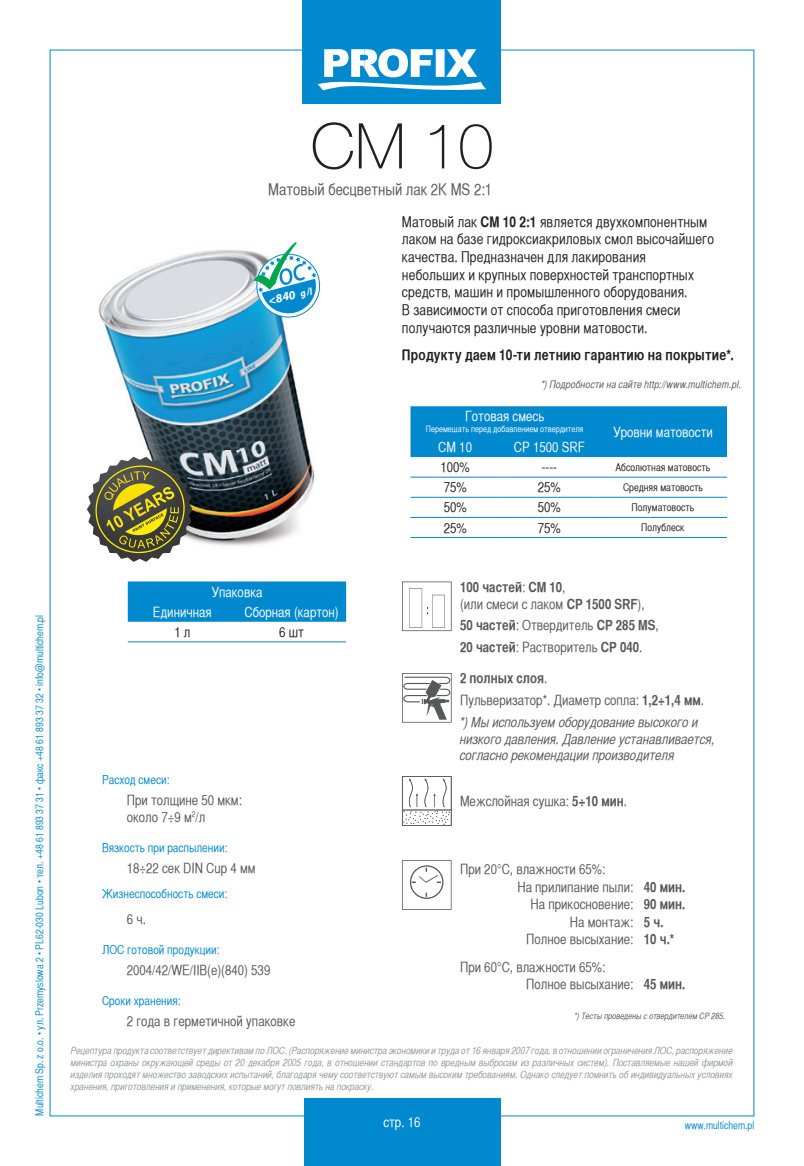
<style>
.page{position:relative;width:804px;height:1166px;background:#fff}
.page>*{position:absolute;margin:0;border:0;box-sizing:border-box;transform-origin:0 0}
.t1{font:100 63px "Helvetica Neue LT Pro";color:#231f20}
.t2{font:15.92px "Helvetica CY Plain";color:#57585a}
.t3{font:14.7px/17.7px "Helvetica CY Plain";letter-spacing:.005em;color:#231f20}
.t4{font:14.7px "Helvetica CY Bold";letter-spacing:.015em;color:#231f20}
.t5{font:14px/17.5px "Helvetica CY Plain";color:#57585a}
.t6{font:14px/16.8px "Helvetica CY Oblique";color:#57585a}
.t7{font:14px/20.1px "Helvetica CY Plain";color:#fff}
.t8{font:14px "Helvetica CY Bold";color:#57585a}
.t9{font:14px "Helvetica CY Plain";color:#231f20}
.t10{font:italic 700 12.42px "Myriad Pro";color:#fff}
.t11{font:12.25px "Helvetica CY Plain";color:#0089cf}
.t12{font:10.5px "Helvetica CY Plain";color:#0089cf}
.t13{font:10.5px "Helvetica CY Plain";color:#231f20}
.t14{font:10.5px "Helvetica CY Oblique";letter-spacing:.015em;color:#57585a}
.t15{font:9.97px/11.9px "Helvetica CY Oblique";color:#939598;text-align:justify}
.t16{font:8.75px "Helvetica CY Plain";color:#fff}
.t17{font:8.75px "Helvetica CY Oblique";color:#57585a}
.s1{font-family:"Helvetica CY Bold"}
.s2{font-size:9.8px}
.s3{font-family:"Helvetica CY Plain"}
</style>
<div class="page">
<div style="left:303px;top:1098px;width:197px;height:68px;background:#0089cf"></div>
<div style="left:303px;top:0;width:198px;height:103px;background:#0089cf"></div>
<svg style="left:318px;top:49px;width:168px;height:41px"></svg>
<img style="left:98px;top:250px;width:217px;height:296px">
<div style="left:128px;top:581px;width:218px;height:41px;background:#0089cf"></div>
<hr style="left:128px;top:641px;width:109px;height:1px;background:#0089cf">
<hr style="left:237px;top:641px;width:109px;height:1px;background:#0089cf">
<div style="left:410px;top:406px;width:317px;height:51px;background:#0089cf"></div>
<hr style="left:410px;top:477px;width:90px;height:1px;background:#0089cf">
<hr style="left:500px;top:477px;width:99px;height:1px;background:#0089cf">
<hr style="left:599px;top:477px;width:128px;height:1px;background:#0089cf">
<hr style="left:410px;top:497px;width:90px;height:1px;background:#0089cf">
<hr style="left:500px;top:497px;width:99px;height:1px;background:#0089cf">
<hr style="left:599px;top:497px;width:128px;height:1px;background:#0089cf">
<hr style="left:410px;top:517px;width:90px;height:1px;background:#0089cf">
<hr style="left:500px;top:517px;width:99px;height:1px;background:#0089cf">
<hr style="left:599px;top:517px;width:128px;height:1px;background:#0089cf">
<hr style="left:410px;top:537px;width:90px;height:1px;background:#0089cf">
<hr style="left:500px;top:537px;width:99px;height:1px;background:#0089cf">
<hr style="left:599px;top:537px;width:128px;height:1px;background:#0089cf">
<svg style="left:402px;top:581px;width:49px;height:50px"></svg>
<svg style="left:402px;top:673px;width:49px;height:49px"></svg>
<svg style="left:402px;top:776px;width:49px;height:50px"></svg>
<svg style="left:402px;top:860px;width:49px;height:50px"></svg>
<svg style="left:253px;top:242px;width:68px;height:80px"></svg>
<svg style="left:87px;top:457px;width:105px;height:105px"></svg>
<p class="t12" style="left:33px;top:1115px;width:502px;rotate:-90deg">Multichem Sp. z o.o. • ул. Przemyslowa 2 • PL62-030 Lubon • тел. +48 61 893 37 31 • факс +48 61 893 37 32 • info@multichem.pl</p>
<h1 class="t1" style="left:310px;top:109px;width:184px">CM 10</h1>
<h2 class="t2" style="left:268px;top:180px;width:225px">Матовый бесцветный лак 2K MS 2:1</h2>
<p class="t3" style="left:402px;top:213px;width:313px">Матовый лак <span class="s1">CM 10 2:1</span> является двухкомпонентным лаком на базе гидроксиакриловых смол высочайшего качества. Предназначен для лакирования<br>небольших и крупных поверхностей транспортных средств, машин и промышленного оборудования.<br>В зависимости от способа приготовления смеси получаются различные уровни матовости.</p>
<h3 class="t4" style="left:402px;top:346px;width:333px">Продукту даем 10-ти летнию гарантию на покрытие*.</h3>
<p class="t14" style="left:541px;top:378px;width:201px">*) Подробности на сайте http://www.multichem.pl.</p>
<p class="t10" style="left:267px;top:293px;width:46px;rotate:-14deg">&lt;840 <span class="s2">g/l</span></p>
<h3 class="t7" style="left:153px;top:582px;width:111px;text-indent:58px">Упаковка<br>Единичная</h3>
<h3 class="t7" style="left:244px;top:602px;width:96px">Сборная (картон)</h3>
<h3 class="t9" style="left:174px;top:624px;width:18px">1 л</h3>
<h3 class="t9" style="left:279px;top:624px;width:26px">6 шт</h3>
<p class="t11" style="left:102px;top:773px;width:69px">Расход смеси:</p>
<h3 class="t5" style="left:127px;top:792px;width:117px;line-height:16.8px">При толщине 50 мкм: около 7÷9 м<sup>2</sup>/л</h3>
<p class="t11" style="left:102px;top:840px;width:127px">Вязкость при распылении:</p>
<h3 class="t5" style="left:127px;top:859px;width:130px">18÷22 сек DIN Cup 4 мм</h3>
<p class="t11" style="left:102px;top:886px;width:127px">Жизнеспособность смеси:</p>
<h3 class="t5" style="left:127px;top:910px;width:21px">6 ч.</h3>
<p class="t11" style="left:102px;top:942px;width:119px">ЛОС готовой продукции:</p>
<h3 class="t5" style="left:127px;top:961px;width:145px">2004/42/WE/IIB(e)(840) 539</h3>
<p class="t11" style="left:102px;top:993px;width:80px">Сроки хранения:</p>
<h3 class="t5" style="left:127px;top:1012px;width:170px">2 года в герметичной упаковке</h3>
<h3 class="t7" style="left:465px;top:406px;width:81px">Готовая смесь</h3>
<p class="t16" style="left:426px;top:424px;width:159px">Перемешать перед добавлением отвердителя</p>
<h3 class="t7" style="left:613px;top:422px;width:101px">Уровни матовости</h3>
<h3 class="t7" style="left:438px;top:437px;width:35px">CM 10</h3>
<h3 class="t7" style="left:514px;top:437px;width:72px">CP 1500 SRF</h3>
<h3 class="t9" style="left:440px;top:459px;width:31px">100%</h3>
<h3 class="t9" style="left:541px;top:459px;width:17px">----</h3>
<p class="t13" style="left:615px;top:461px;width:96px">Абсолютная матовость</p>
<h3 class="t9" style="left:443px;top:479px;width:24px">75%</h3>
<h3 class="t9" style="left:538px;top:479px;width:24px">25%</h3>
<p class="t13" style="left:623px;top:481px;width:81px">Средняя матовость</p>
<h3 class="t9" style="left:443px;top:499px;width:24px">50%</h3>
<h3 class="t9" style="left:538px;top:499px;width:24px">50%</h3>
<p class="t13" style="left:631px;top:501px;width:64px">Полуматовость</p>
<h3 class="t9" style="left:443px;top:520px;width:24px">25%</h3>
<h3 class="t9" style="left:538px;top:520px;width:24px">75%</h3>
<p class="t13" style="left:641px;top:522px;width:45px">Полублеск</p>
<h3 class="t8" style="left:460px;top:578px;width:107px">100 частей<span class="s3">:</span> CM 10<span class="s3">,</span></h3>
<h3 class="t5" style="left:460px;top:595px;width:186px">(или смеси с лаком <span class="s1">CP 1500 SRF</span>),</h3>
<h3 class="t8" style="left:460px;top:617px;width:200px">50 частей<span class="s3">: Отвердитель</span> CP 285 MS<span class="s3">,</span></h3>
<h3 class="t5" style="left:460px;top:638px;width:184px"><span class="s1">20 частей</span>: Растворитель <span class="s1">CP 040</span>.</h3>
<h3 class="t8" style="left:460px;top:670px;width:89px">2 полных слоя<span class="s3">.</span></h3>
<h3 class="t5" style="left:460px;top:691px;width:245px">Пульверизатор*. Диаметр сопла: <span class="s1">1,2÷1,4 мм</span>.</h3>
<h3 class="t6" style="left:460px;top:713px;width:256px">*) Мы используем оборудование высокого и низкого давления. Давление устанавливается, согласно рекомендации производителя</h3>
<h3 class="t5" style="left:460px;top:792px;width:168px">Межслойная сушка: <span class="s1">5÷10 мин</span>.</h3>
<h3 class="t5" style="left:460px;top:860px;width:147px">При 20°C, влажности 65%:</h3>
<h3 class="t5" style="left:517px;top:878px;width:169px">На прилипание пыли: <span class="s1">40 мин.</span></h3>
<h3 class="t5" style="left:530px;top:895px;width:156px">На прикосновение: <span class="s1">90 мин.</span></h3>
<h3 class="t5" style="left:570px;top:913px;width:95px">На монтаж: <span class="s1">5 ч.</span></h3>
<h3 class="t5" style="left:526px;top:930px;width:150px">Полное высыхание: <span class="s1">10 ч.*</span></h3>
<h3 class="t5" style="left:526px;top:958px;width:161px;text-indent:-66px">При 60°C, влажности 65%:<br>Полное высыхание: <span class="s1">45 мин.</span></h3>
<p class="t17" style="left:574px;top:1011px;width:153px">*) Тесты проведены с отвердителем CP 285.</p>
<p class="t15" style="left:71px;top:1045px;width:663px">Рецептура продукта соответствует директивам по ЛОС. (Распоряжение министра экономики и труда от 16 января 2007 года, в отношении ограничения ЛОС, распоряжение министра охраны окружающей среды от 20 декабря 2005 года, в отношении стандартов по вредным выбросам из различных систем). Поставляемые нашей фирмой изделия проходят множество заводских испытаний, благодаря чему соответствуют самым высоким требованиям. Однако следует помнить об индивидуальных условиях хранения, приготовления и применения, которые могут повлиять на покраску.</p>
<h3 class="t7" style="left:383px;top:1112px;width:39px">стр. 16</h3>
<p class="t12" style="left:685px;top:1119px;width:71px">www.multichem.pl</p>
</div>
